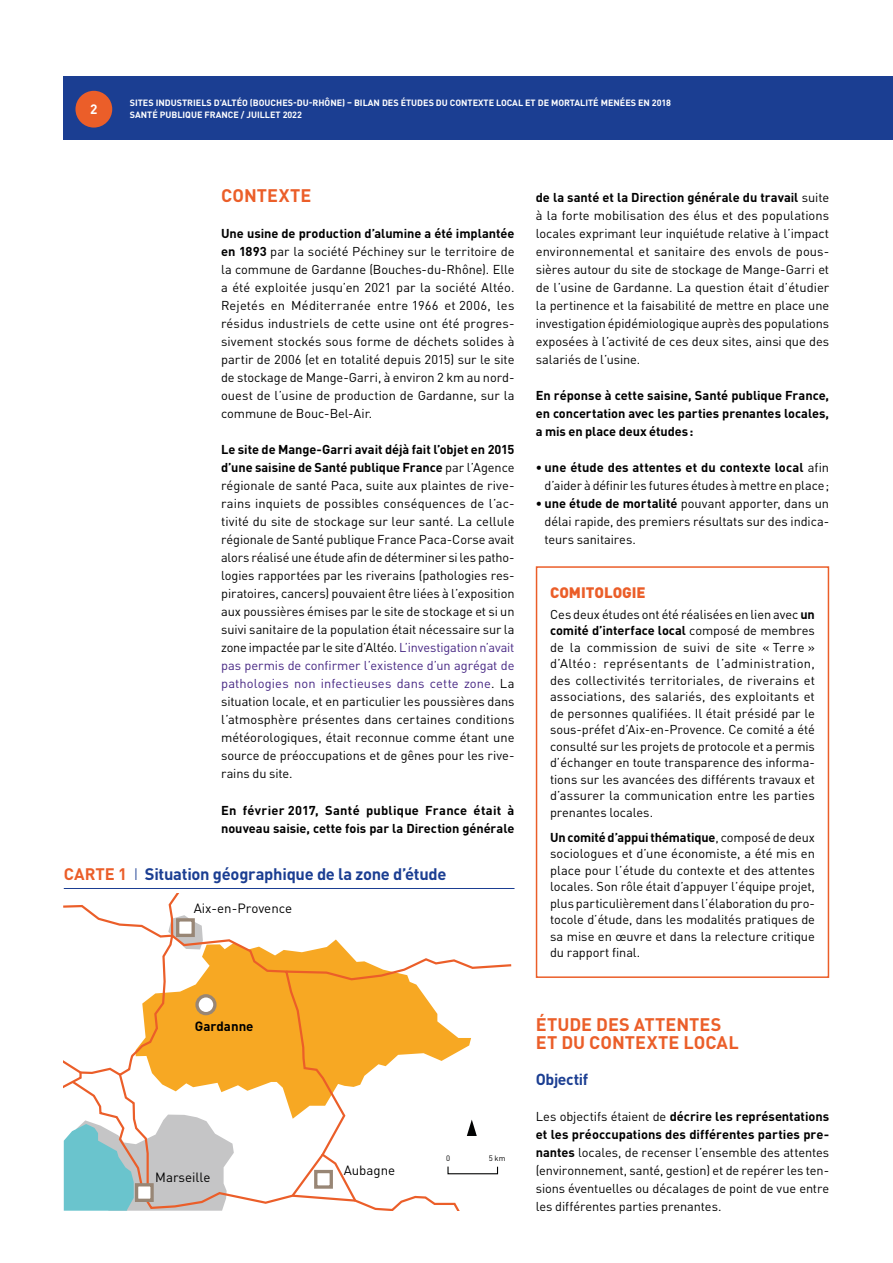
<style>
.page{position:relative;width:893px;height:1263px;background:#fff}
.page>*{position:absolute;margin:0;border:0;box-sizing:border-box;transform-origin:0 0}
.Inter-1-Grille{font:700 18px/18px "DIN Pro";letter-spacing:.005em;color:#eb5e29}
.FIG-Titre-Filet{font:700 16.5px "DIN Pro";letter-spacing:-.015em;color:#1b3e92}
.Inter-2-Grille{font:700 15.75px "DIN Pro";letter-spacing:-.025em;color:#1b3e92}
.Encadré-Titre-sans_f{font:900 15px "DIN Pro";letter-spacing:-.005em;color:#eb5e29}
.t1{font:700 13.5px "DIN Pro";color:#fff}
.t2{font:13.2px "DIN Pro";color:#000}
.t3{font:700 13.2px "DIN Pro";color:#000}
.Textecourant{font:12.75px/18px "DIN Pro";letter-spacing:-.005em;color:#000;text-align:justify}
.Textecourant-esp_av{font:12.75px/16.5px "DIN Pro";color:#000;text-align:justify}
.Textecourant_esp_av{font:12.75px/18px "DIN Pro";letter-spacing:-.005em;color:#000;text-align:justify}
.Textecourant-2{font:700 12.75px/18px "DIN Pro";color:#000;text-align:justify}
.t4{font:700 9px/12px "DIN Pro";color:#fff}
.t5{font:7.8px "DIN Pro";color:#000}
.s1{font-weight:700}
.s2{color:#462683}
.s3{color:#eb5e29}
.s4{font-weight:300}
</style>
<div class="page">
<div style="left:64px;top:77px;width:829px;height:63px;background:#1b3e92"></div>
<div style="left:75px;top:91px;width:37px;height:37px;background:#eb5e29;border-radius:50%"></div>
<hr style="left:64px;top:888px;width:450px;height:1px;background:#1b3e92">
<svg style="left:64px;top:893px;width:448px;height:318px"></svg>
<div style="left:536px;top:566px;width:293px;height:412px;border:2px solid #eb5e29"></div>
<p class="t1" style="left:90px;top:98px;width:9px">2</p>
<p class="t4" style="left:130px;top:96px;width:543px">SITES INDUSTRIELS D’ALTÉO (BOUCHES-DU-RHÔNE) – BILAN DES ÉTUDES DU CONTEXTE LOCAL ET DE MORTALITÉ MENÉES EN 2018<br>SANTÉ PUBLIQUE FRANCE / JUILLET 2022</p>
<p class="Inter-1-Grille" style="left:221px;top:185px;width:92px">CONTEXTE</p>
<p class="Textecourant_esp_av" style="left:221px;top:224px;width:295px"><span class="s1">Une usine de production d’alumine a été implantée en 1893</span> par la société Péchiney sur le territoire de la commune de Gardanne (Bouches-du-Rhône). Elle a été exploitée jusqu’en 2021 par la société Altéo.<br>Rejetés en Méditerranée entre 1966 et 2006, les résidus industriels de cette usine ont été progres&shy;sivement stockés sous forme de déchets solides à partir de 2006 (et en totalité depuis 2015) sur le site de stockage de Mange-Garri, à environ 2 km au nord&shy;ouest de l’usine de production de Gardanne, sur la commune de Bouc-Bel-Air.</p>
<p class="Textecourant" style="left:221px;top:440px;width:295px"><span class="s1">Le site de Mange-Garri avait déjà fait l’objet en 2015 d’une saisine de Santé publique France</span> par l’Agence régionale de santé Paca, suite aux plaintes de rive&shy;rains inquiets de possibles conséquences de l’ac&shy;tivité du site de stockage sur leur santé. La cellule régionale de Santé publique France Paca-Corse avait alors réalisé une étude afin de déterminer si les patho&shy;logies rapportées par les riverains (pathologies res&shy;piratoires, cancers) pouvaient être liées à l’exposition aux poussières émises par le site de stockage et si un suivi sanitaire de la population était nécessaire sur la zone impactée par le site d’Altéo. <span class="s2">L’investigation n’avait pas permis de confirmer l’existence d’un agrégat de pathologies non infectieuses dans cette zone</span>. La situation locale, et en particulier les poussières dans l’atmosphère présentes dans certaines conditions météorologiques, était reconnue comme étant une source de préoccupations et de gênes pour les rive&shy;rains du site.</p>
<p class="Textecourant-2" style="left:221px;top:799px;width:295px">En février 2017, Santé publique France était à nouveau saisie, cette fois par la Direction générale</p>
<p class="FIG-Titre-Filet" style="left:64px;top:860px;width:384px"><span class="s3">CARTE 1</span> <span class="s4">I</span> Situation géographique de la zone d’étude</p>
<p class="t2" style="left:194px;top:898px;width:100px">Aix-en-Provence</p>
<p class="t3" style="left:195px;top:1017px;width:60px">Gardanne</p>
<p class="t2" style="left:155px;top:1166px;width:57px">Marseille</p>
<p class="t2" style="left:344px;top:1160px;width:53px">Aubagne</p>
<p class="t5" style="left:446px;top:1152px;width:6px">0</p>
<p class="t5" style="left:489px;top:1152px;width:18px">5 km</p>
<p class="Textecourant" style="left:536px;top:188px;width:295px"><span class="s1">de la santé et la Direction générale du travail</span> suite à la forte mobilisation des élus et des populations locales exprimant leur inquiétude relative à l’impact environnemental et sanitaire des envols de pous&shy;sières autour du site de stockage de Mange-Garri et de l’usine de Gardanne. La question était d’étudier la pertinence et la faisabilité de mettre en place une investigation épidémiologique auprès des populations exposées à l’activité de ces deux sites, ainsi que des salariés de l’usine.</p>
<p class="Textecourant-2" style="left:536px;top:385px;width:295px">En réponse à cette saisine, Santé publique France, en concertation avec les parties prenantes locales, a mis en place deux études:</p>
<p class="Textecourant_esp_av" style="left:536px;top:458px;width:295px;text-align:right"><span class="s1">• une étude des attentes et du contexte local</span> afin d’aider à définir les futures études à mettre en place;</p>
<p class="Textecourant_esp_av" style="left:544px;top:494px;width:286px;text-indent:-9px"><span class="s1">• une étude de mortalité</span> pouvant apporter, dans un délai rapide, des premiers résultats sur des indica&shy;teurs sanitaires.</p>
<p class="Encadré-Titre-sans_f" style="left:550px;top:580px;width:97px">COMITOLOGIE</p>
<p class="Textecourant-esp_av" style="left:550px;top:605px;width:266px">Ces deux études ont été réalisées en lien avec <span class="s1">un comité d’interface local</span> composé de membres de la commission de suivi de site « Terre » d’Altéo : représentants de l’administration, des collectivités territoriales, de riverains et associations, des salariés, des exploitants et de personnes qualifiées. Il était présidé par le sous-préfet d’Aix-en-Provence. Ce comité a été consulté sur les projets de protocole et a permis d’échanger en toute transparence des informa&shy;tions sur les avancées des différents travaux et d’assurer la communication entre les parties prenantes locales.</p>
<p class="Textecourant-esp_av" style="left:550px;top:828px;width:266px"><span class="s1">Un comité d’appui thématique</span>, composé de deux sociologues et d’une économiste, a été mis en place pour l’étude du contexte et des attentes locales. Son rôle était d’appuyer l’équipe projet, plus particulièrement dans l’élaboration du pro&shy;tocole d’étude, dans les modalités pratiques de sa mise en œuvre et dans la relecture critique du rapport final.</p>
<p class="Inter-1-Grille" style="left:536px;top:1013px;width:204px">ÉTUDE DES ATTENTES<br>ET DU CONTEXTE LOCAL</p>
<p class="Inter-2-Grille" style="left:536px;top:1066px;width:54px">Objectif</p>
<p class="Textecourant" style="left:536px;top:1106px;width:295px">Les objectifs étaient de <span class="s1">décrire les représentations et les préoccupations des différentes parties pre&shy;nantes</span> locales, de recenser l’ensemble des attentes (environnement, santé, gestion) et de repérer les ten&shy;sions éventuelles ou décalages de point de vue entre les différentes parties prenantes.</p>
</div>
